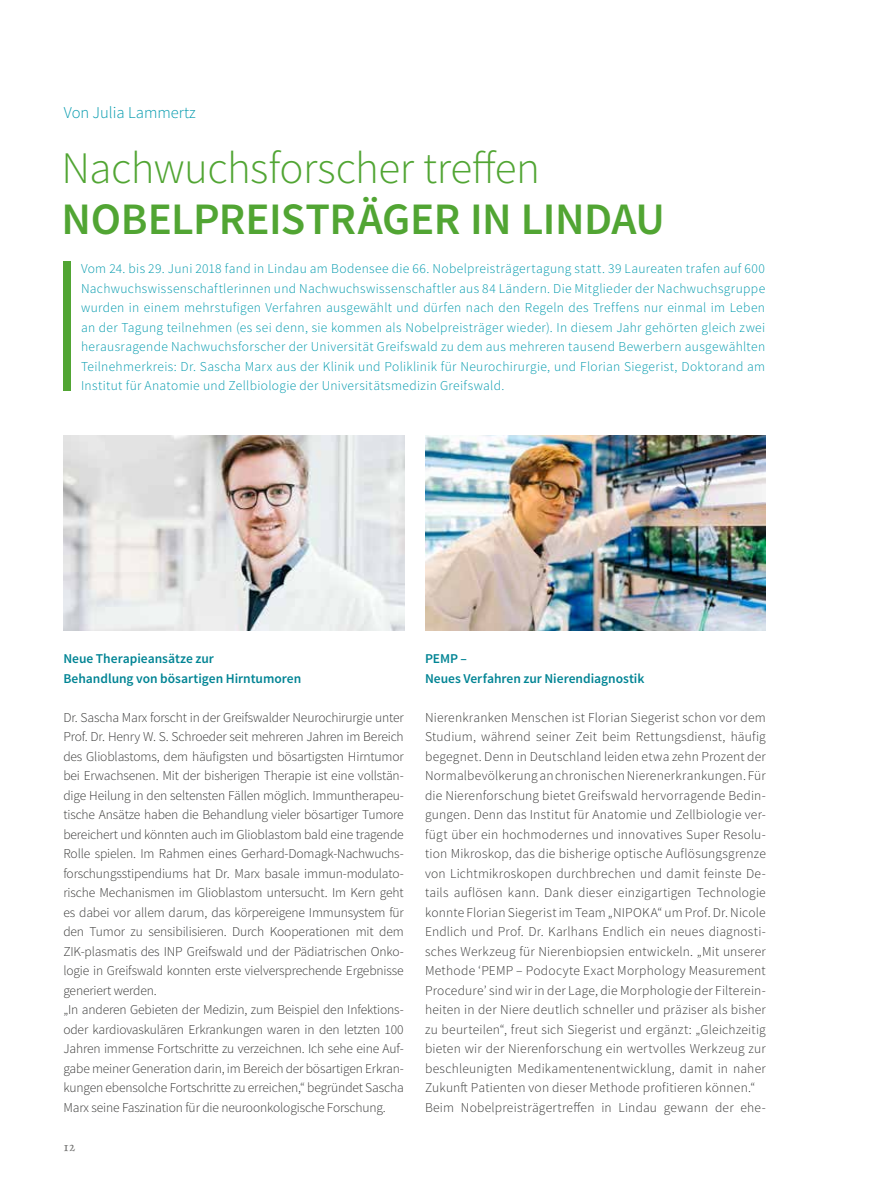
<style>
.page{position:relative;width:893px;height:1191px;background:#fff}
.page>*{position:absolute;margin:0;border:0;box-sizing:border-box;transform-origin:0 0}
.t1{font:300 45px "Source Sans Pro";letter-spacing:-.01em;color:#51a533}
.t2{font:600 45px "Source Sans Pro";letter-spacing:-.01em;color:#51a533}
.t3{font:300 16.5px "Source Sans Pro";color:#0099ad}
.t4{font:300 13.5px/19.5px "Source Sans Pro";letter-spacing:-.005em;color:#373736}
.t5{font:300 13.5px/19.5px "Source Sans Pro";letter-spacing:.015em;color:#373736}
.t6{font:300 13.5px/19.5px "Source Sans Pro";letter-spacing:.025em;color:#0099ad;text-align:justify}
.t7{font:600 13.5px/19.5px "Source Sans Pro";color:#008494}
.t8{font:13.5px "Day Roman";color:#70706f}
</style>
<div class="page">
<div style="left:63px;top:261px;width:8px;height:130px;background:#51a533"></div>
<img style="left:64px;top:435px;width:340px;height:195px">
<img style="left:425px;top:435px;width:340px;height:195px">
<p class="t3" style="left:64px;top:103px;width:134px">Von Julia Lammertz</p>
<h1 class="t1" style="left:62px;top:140px;width:480px">Nachwuchsforscher treffen</h1>
<h1 class="t2" style="left:62px;top:190px;width:605px">NOBELPREISTRÄGER IN LINDAU</h1>
<p class="t6" style="left:81px;top:259px;width:686px">Vom 24. bis 29. Juni 2018 fand in Lindau am Bodensee die 66. Nobelpreisträgertagung statt. 39 Laureaten trafen auf 600<br>Nachwuchswissenschaftlerinnen und Nachwuchswissenschaftler aus 84 Ländern. Die Mitglieder der Nachwuchsgruppe wurden in einem mehrstufigen Verfahren ausgewählt und dürfen nach den Regeln des Treffens nur einmal im Leben an der Tagung teilnehmen (es sei denn, sie kommen als Nobelpreisträger wieder). In diesem Jahr gehörten gleich zwei herausragende Nachwuchsforscher der Universität Greifswald zu dem aus mehreren tausend Bewerbern ausgewählten Teilnehmerkreis: Dr. Sascha Marx aus der Klinik und Poliklinik für Neurochirurgie, und Florian Siegerist, Doktorand am Institut für Anatomie und Zellbiologie der Universitätsmedizin Greifswald.</p>
<p class="t7" style="left:63px;top:649px;width:239px">Neue Therapieansätze zur<br>Behandlung von bösartigen Hirntumoren</p>
<p class="t4" style="left:63px;top:707px;width:342px">Dr. Sascha Marx forscht in der Greifswalder Neurochirurgie unter Prof. Dr. Henry W. S. Schroeder seit mehreren Jahren im Bereich des Glioblastoms, dem häufigsten und bösartigsten Hirntumor bei Erwachsenen. Mit der bisherigen Therapie ist eine vollstän&shy;dige Heilung in den seltensten Fällen möglich. Immuntherapeu&shy;tische Ansätze haben die Behandlung vieler bösartiger Tumore bereichert und könnten auch im Glioblastom bald eine tragende Rolle spielen. Im Rahmen eines Gerhard-Domagk-Nachwuchs&shy;forschungsstipendiums hat Dr. Marx basale immun-modulato&shy;rische Mechanismen im Glioblastom untersucht. Im Kern geht es dabei vor allem darum, das körpereigene Immunsystem für den Tumor zu sensibilisieren. Durch Kooperationen mit dem ZIK-plasmatis des INP Greifswald und der Pädiatrischen Onko&shy;logie in Greifswald konnten erste vielversprechende Ergebnisse generiert werden.<br>„In anderen Gebieten der Medizin, zum Beispiel den Infektions&shy;oder kardiovaskulären Erkrankungen waren in den letzten 100<br>Jahren immense Fortschritte zu verzeichnen. Ich sehe eine Auf&shy;gabe meiner Generation darin, im Bereich der bösartigen Erkran&shy;kungen ebensolche Fortschritte zu erreichen,“ begründet Sascha Marx seine Faszination für die neuroonkologische Forschung.</p>
<p class="t8" style="left:64px;top:1137px;width:13px">12</p>
<p class="t7" style="left:425px;top:649px;width:221px">PEMP –<br>Neues Verfahren zur Nierendiagnostik</p>
<p class="t5" style="left:425px;top:707px;width:342px">Nierenkranken Menschen ist Florian Siegerist schon vor dem Studium, während seiner Zeit beim Rettungsdienst, häufig begegnet. Denn in Deutschland leiden etwa zehn Prozent der Normalbevölkerung an chronischen Nierenerkrankungen. Für die Nierenforschung bietet Greifswald hervorragende Bedin&shy;gungen. Denn das Institut für Anatomie und Zellbiologie ver&shy;fügt über ein hochmodernes und innovatives Super Resolu&shy;tion Mikroskop, das die bisherige optische Auflösungsgrenze von Lichtmikroskopen durchbrechen und damit feinste De&shy;tails auflösen kann. Dank dieser einzigartigen Technologie konnte Florian Siegerist im Team „NIPOKA“ um Prof. Dr. Nicole Endlich und Prof. Dr. Karlhans Endlich ein neues diagnosti&shy;sches Werkzeug für Nierenbiopsien entwickeln. „Mit unserer Methode ‘PEMP – Podocyte Exact Morphology Measurement Procedure’ sind wir in der Lage, die Morphologie der Filterein&shy;heiten in der Niere deutlich schneller und präziser als bisher zu beurteilen“, freut sich Siegerist und ergänzt: „Gleichzeitig bieten wir der Nierenforschung ein wertvolles Werkzeug zur beschleunigten Medikamentenentwicklung, damit in naher Zukunft Patienten von dieser Methode profitieren können.“ Beim Nobelpreisträgertreffen in Lindau gewann der ehe-</p>
</div>
